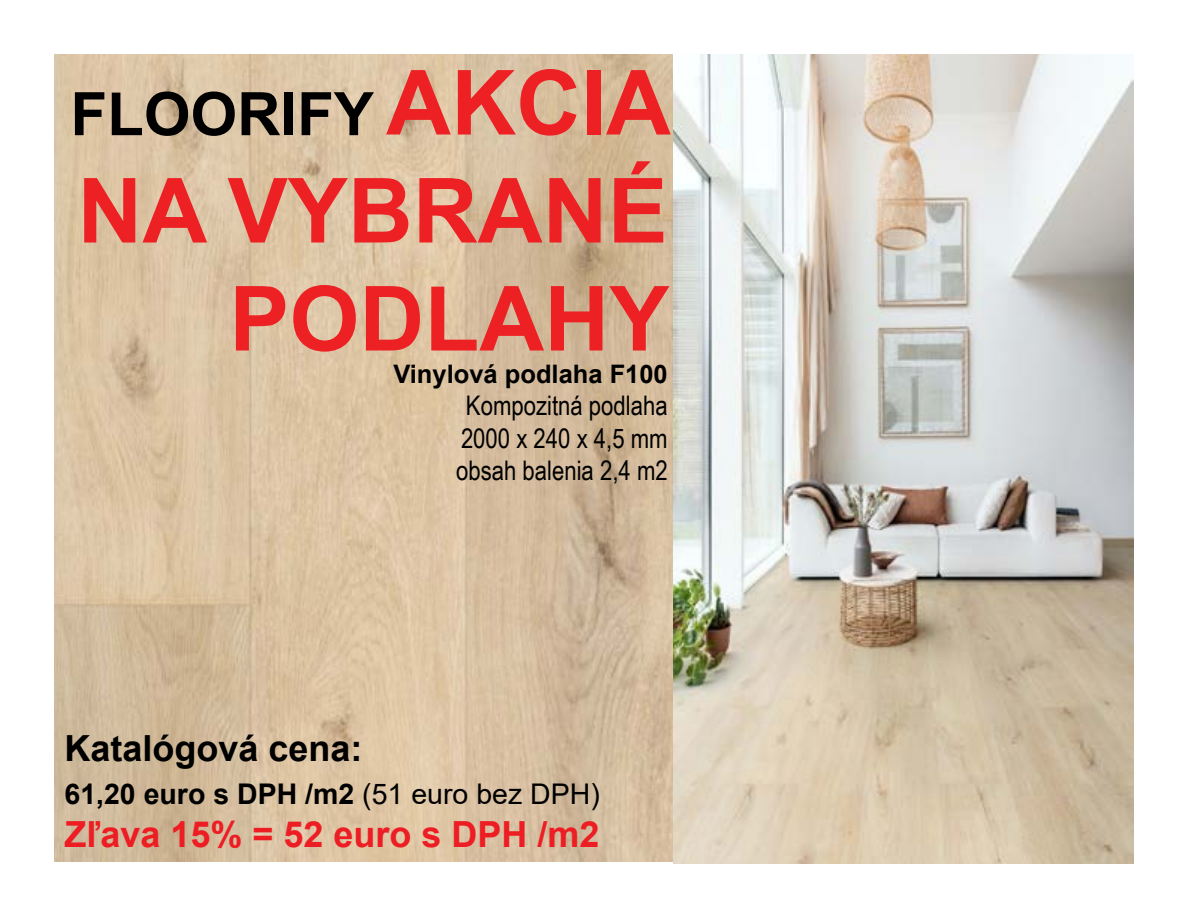
<style>
.page{position:relative;width:1188px;height:918px;background:#fff}
.page>*{position:absolute;margin:0;border:0;box-sizing:border-box;transform-origin:0 0}
.t1{font:700 90px/108px "Arial";color:#ed2124;text-align:right}
.t2{font:700 60px "Arial";color:#000}
.t3{font:700 36px "Arial";color:#ed1d24}
.t4{font:700 36px "Arial";color:#000}
.t5{font:700 28.5px "Arial";color:#000}
.t6{font:27px/32.4px "Arial Narrow";color:#000;text-align:center}
.t7{font:700 25.5px "Arial";color:#000}
.s1{font-weight:400}
</style>
<div class="page">
<img style="left:54px;top:54px;width:619px;height:807px">
<img style="left:673px;top:54px;width:461px;height:810px">
<h1 class="t1" style="left:78px;top:50px;width:595px">AKCIA<br>NA VYBRANÉ<br>PODLAHY</h1>
<h2 class="t2" style="left:70px;top:72px;width:305px">FLOORIFY</h2>
<p class="t7" style="left:393px;top:356px;width:276px">Vinylová podlaha F100</p>
<p class="t6" style="left:456px;top:388px;width:213px">Kompozitná podlaha<br>2000 x 240 x 4,5 mm obsah balenia 2,4 m2</p>
<h3 class="t4" style="left:64px;top:723px;width:300px">Katalógová cena:</h3>
<p class="t5" style="left:64px;top:774px;width:537px">61,20 euro s DPH /m2 <span class="s1">(51 euro bez DPH)</span></p>
<h3 class="t3" style="left:64px;top:809px;width:537px">Zľava 15% = 52 euro s DPH /m2</h3>
</div>
